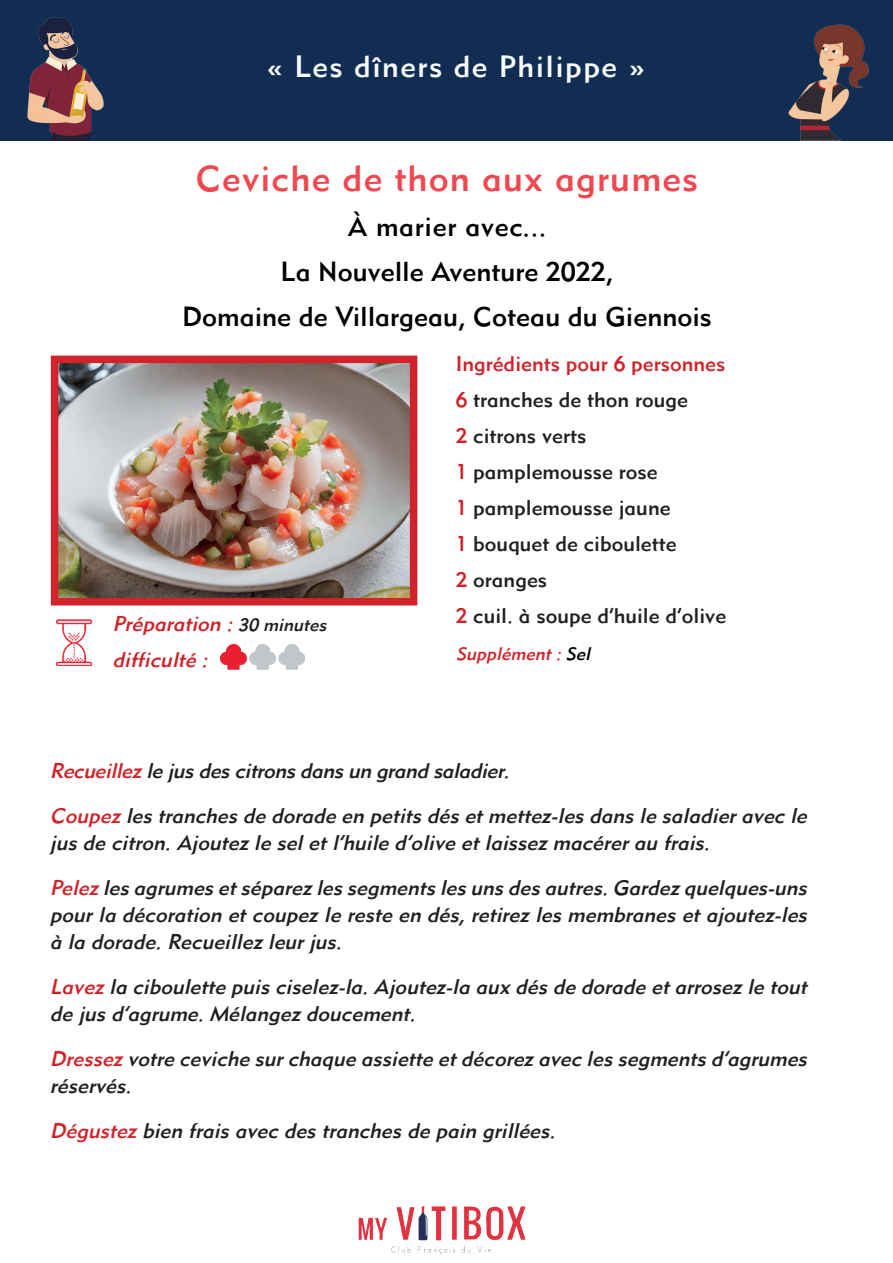
<style>
.page{position:relative;width:893px;height:1263px;background:#fff}
.page>*{position:absolute;margin:0;border:0;box-sizing:border-box;transform-origin:0 0}
.t1{font:36px "Metro Medium LT Two";letter-spacing:.03em;color:#ef4850}
.t2{font:30px "Metro Medium LT Two";letter-spacing:.05em;color:#f9fcfe}
.t3{font:27px/45px "Metro Medium LT Two";color:#000001;text-align:center}
.t4{font:italic 21px/27px "Metro Medium LT Two";color:#231f20}
.t5{font:21px/36px "Metro Medium LT Two";color:#231f20}
.t6{font:italic 21px/36px "Metro Medium LT Two";color:#d1232a}
.t7{font:italic 18px "Metro Medium LT Two";color:#d1232a}
.s1{font-size:18px;color:#231f20}
.s2{color:#d1232a}
.s3{color:#000}
</style>
<div class="page">
<div style="left:1px;top:1px;width:892px;height:140px;background:#112e52"></div>
<img style="left:27px;top:17px;width:77px;height:124px">
<img style="left:60px;top:365px;width:348px;height:231px">
<div style="left:51px;top:356px;width:366px;height:249px;border:8px solid #d1232a"></div>
<img style="left:788px;top:24px;width:81px;height:117px">
<img style="left:220px;top:644px;width:85px;height:26px">
<img style="left:56px;top:619px;width:37px;height:47px">
<img style="left:358px;top:1206px;width:168px;height:49px">
<h2 class="t2" style="left:266px;top:48px;width:380px">« Les dîners de Philippe »</h2>
<h1 class="t1" style="left:196px;top:157px;width:504px">Ceviche de thon aux agrumes</h1>
<p class="t3" style="left:182px;top:204px;width:531px">À marier avec...<br>La Nouvelle Aventure 2022,<br>Domaine de Villargeau, Coteau du Giennois</p>
<p class="t6" style="left:112px;top:605px;width:220px">Préparation :<span class="s1">30 minutes </span>difficulté :</p>
<p class="t5" style="left:456px;top:346px;width:272px"><span class="s2">Ingrédients pour 6 personnes<br>6</span> tranches de thon rouge<br><span class="s2">2</span> citrons verts<br><span class="s2">1</span> pamplemousse rose<br><span class="s2">1</span> pamplemousse jaune<br><span class="s2">1</span> bouquet de ciboulette<br><span class="s2">2</span> oranges<br><span class="s2">2</span> cuil. à soupe d’huile d’olive</p>
<p class="t7" style="left:456px;top:643px;width:140px">Supplément:<span class="s3">Sel</span></p>
<p class="t4" style="left:50px;top:748px;width:764px;line-height:45px"><span class="s2">Recueillez</span>lejusdescitronsdansun grand saladier.<br><span class="s2">Coupez</span>lestranchesde dorade en petitsdésetmettez-lesdansle saladieravec le</p>
<p class="t4" style="left:50px;top:820px;width:764px;line-height:45px">jusde citron.Ajoutezle seletl’huile d’olive etlaissezmacérerau frais.<br><span class="s2">Pelez</span>lesagrumesetséparezlessegmentslesunsdesautres.Gardezquelques-uns</p>
<p class="t4" style="left:50px;top:901px;width:764px">pourla décoration etcoupezle reste en dés,retirezlesmembranesetajoutez-les à la dorade.Recueillezleurjus.</p>
<p class="t4" style="left:50px;top:973px;width:764px"><span class="s2">Lavez</span>la ciboulette puisciselez-la.Ajoutez-la aux désde dorade etarrosezle tout de jusd’agrume.Mélangezdoucement.</p>
<p class="t4" style="left:50px;top:1045px;width:764px"><span class="s2">Dressez</span>votre ceviche surchaque assiette etdécorezavec lessegmentsd’agrumes réservés.</p>
<p class="t4" style="left:50px;top:1117px;width:512px"><span class="s2">Dégustez</span>bien fraisavec destranchesde pain grillées.</p>
</div>
